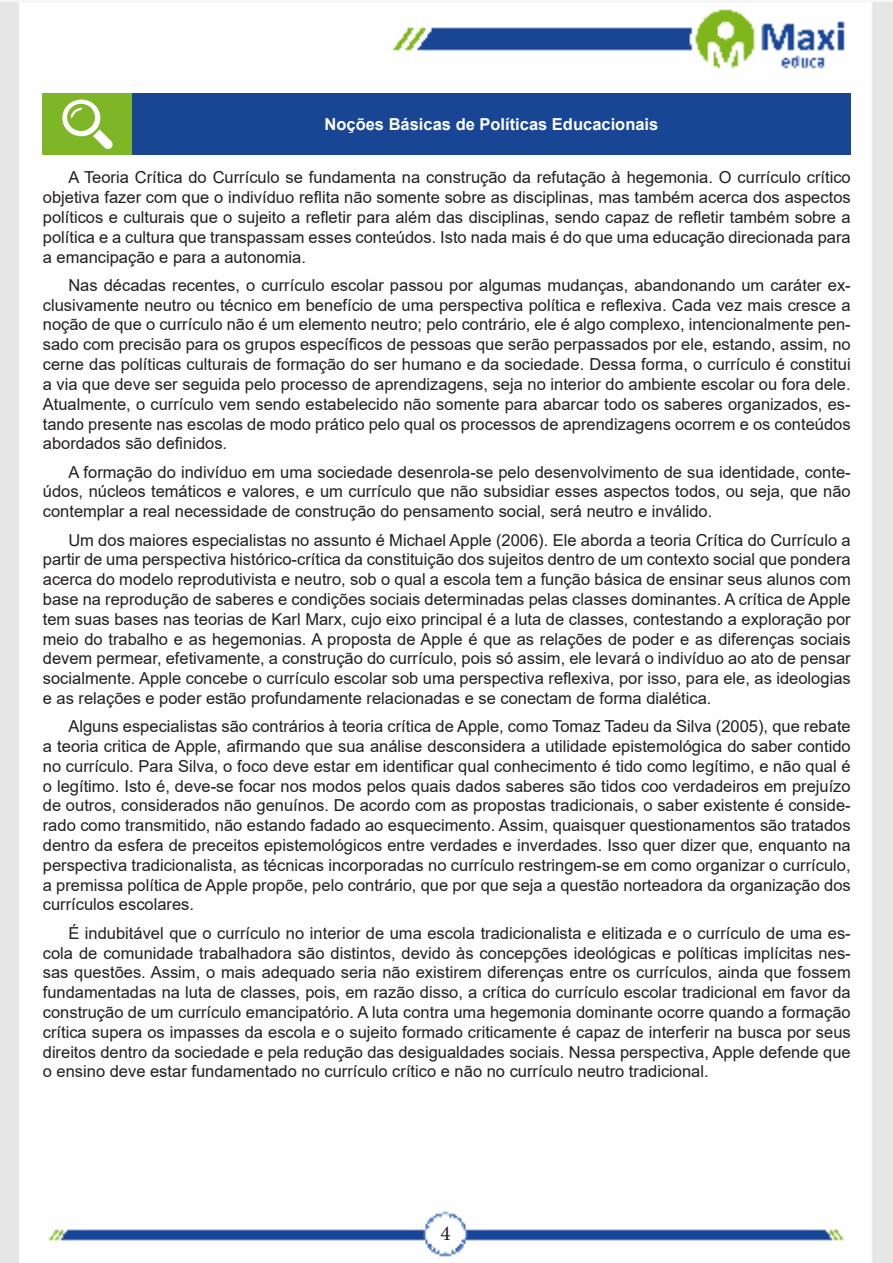
<style>
.page{position:relative;width:893px;height:1263px;background:#fff}
.page>*{position:absolute;margin:0;border:0;box-sizing:border-box;transform-origin:0 0}
.t1{font:21px "Minion Pro";color:#231f20}
.TEXTO_BASE{font:16.5px/19.8px "Arial";color:#231f20;text-align:justify}
.Titulo_de_Caixa{font:700 16.5px "Arial";color:#fff}
</style>
<div class="page">
<img style="left:0;top:1px;width:893px;height:1262px">
<div style="left:43px;top:94px;width:89px;height:61px;background:#7fb628"></div>
<div style="left:132px;top:94px;width:719px;height:61px;background:#184695"></div>
<svg style="left:62px;top:100px;width:51px;height:49px"></svg>
<p class="Titulo_de_Caixa" style="left:325px;top:113px;width:335px">Noções Básicas de Políticas Educacionais</p>
<p class="TEXTO_BASE" style="left:43px;top:168px;width:809px;text-indent:26px">A Teoria Crítica do Currículo se fundamenta na construção da refutação à hegemonia. O currículo crítico objetiva fazer com que o indivíduo reflita não somente sobre as disciplinas, mas também acerca dos aspectos políticos e culturais que o sujeito a refletir para além das disciplinas, sendo capaz de refletir também sobre a política e a cultura que transpassam esses conteúdos. Isto nada mais é do que uma educação direcionada para a emancipação e para a autonomia.</p>
<p class="TEXTO_BASE" style="left:43px;top:275px;width:809px;text-indent:26px">Nas décadas recentes, o currículo escolar passou por algumas mudanças, abandonando um caráter ex&shy;clusivamente neutro ou técnico em benefício de uma perspectiva política e reflexiva. Cada vez mais cresce a noção de que o currículo não é um elemento neutro; pelo contrário, ele é algo complexo, intencionalmente pen&shy;sado com precisão para os grupos específicos de pessoas que serão perpassados por ele, estando, assim, no cerne das políticas culturais de formação do ser humano e da sociedade. Dessa forma, o currículo é constitui a via que deve ser seguida pelo processo de aprendizagens, seja no interior do ambiente escolar ou fora dele.<br>Atualmente, o currículo vem sendo estabelecido não somente para abarcar todo os saberes organizados, es&shy;tando presente nas escolas de modo prático pelo qual os processos de aprendizagens ocorrem e os conteúdos abordados são definidos.</p>
<p class="TEXTO_BASE" style="left:43px;top:462px;width:809px;text-indent:26px">A formação do indivíduo em uma sociedade desenrola-se pelo desenvolvimento de sua identidade, conte&shy;údos, núcleos temáticos e valores, e um currículo que não subsidiar esses aspectos todos, ou seja, que não contemplar a real necessidade de construção do pensamento social, será neutro e inválido.</p>
<p class="TEXTO_BASE" style="left:43px;top:530px;width:809px;text-indent:26px">Um dos maiores especialistas no assunto é Michael Apple (2006). Ele aborda a teoria Crítica do Currículo a partir de uma perspectiva histórico-crítica da constituição dos sujeitos dentro de um contexto social que pondera acerca do modelo reprodutivista e neutro, sob o qual a escola tem a função básica de ensinar seus alunos com base na reprodução de saberes e condições sociais determinadas pelas classes dominantes. A crítica de Apple tem suas bases nas teorias de Karl Marx, cujo eixo principal é a luta de classes, contestando a exploração por meio do trabalho e as hegemonias. A proposta de Apple é que as relações de poder e as diferenças sociais devem permear, efetivamente, a construção do currículo, pois só assim, ele levará o indivíduo ao ato de pensar socialmente. Apple concebe o currículo escolar sob uma perspectiva reflexiva, por isso, para ele, as ideologias e as relações e poder estão profundamente relacionadas e se conectam de forma dialética.</p>
<p class="TEXTO_BASE" style="left:43px;top:716px;width:809px;text-indent:26px">Alguns especialistas são contrários à teoria crítica de Apple, como Tomaz Tadeu da Silva (2005), que rebate a teoria critica de Apple, afirmando que sua análise desconsidera a utilidade epistemológica do saber contido no currículo. Para Silva, o foco deve estar em identificar qual conhecimento é tido como legítimo, e não qual é o legítimo. Isto é, deve-se focar nos modos pelos quais dados saberes são tidos coo verdadeiros em prejuízo de outros, considerados não genuínos. De acordo com as propostas tradicionais, o saber existente é conside&shy;rado como transmitido, não estando fadado ao esquecimento. Assim, quaisquer questionamentos são tratados dentro da esfera de preceitos epistemológicos entre verdades e inverdades. Isso quer dizer que, enquanto na perspectiva tradicionalista, as técnicas incorporadas no currículo restringem-se em como organizar o currículo, a premissa política de Apple propõe, pelo contrário, que por que seja a questão norteadora da organização dos currículos escolares.</p>
<p class="TEXTO_BASE" style="left:43px;top:923px;width:809px;text-indent:26px">É indubitável que o currículo no interior de uma escola tradicionalista e elitizada e o currículo de uma es&shy;cola de comunidade trabalhadora são distintos, devido às concepções ideológicas e políticas implícitas nes&shy;sas questões. Assim, o mais adequado seria não existirem diferenças entre os currículos, ainda que fossem fundamentadas na luta de classes, pois, em razão disso, a crítica do currículo escolar tradicional em favor da construção de um currículo emancipatório. A luta contra uma hegemonia dominante ocorre quando a formação crítica supera os impasses da escola e o sujeito formado criticamente é capaz de interferir na busca por seus direitos dentro da sociedade e pela redução das desigualdades sociais. Nessa perspectiva, Apple defende que o ensino deve estar fundamentado no currículo crítico e não no currículo neutro tradicional.</p>
<p class="t1" style="left:440px;top:1219px;width:12px">4</p>
</div>
